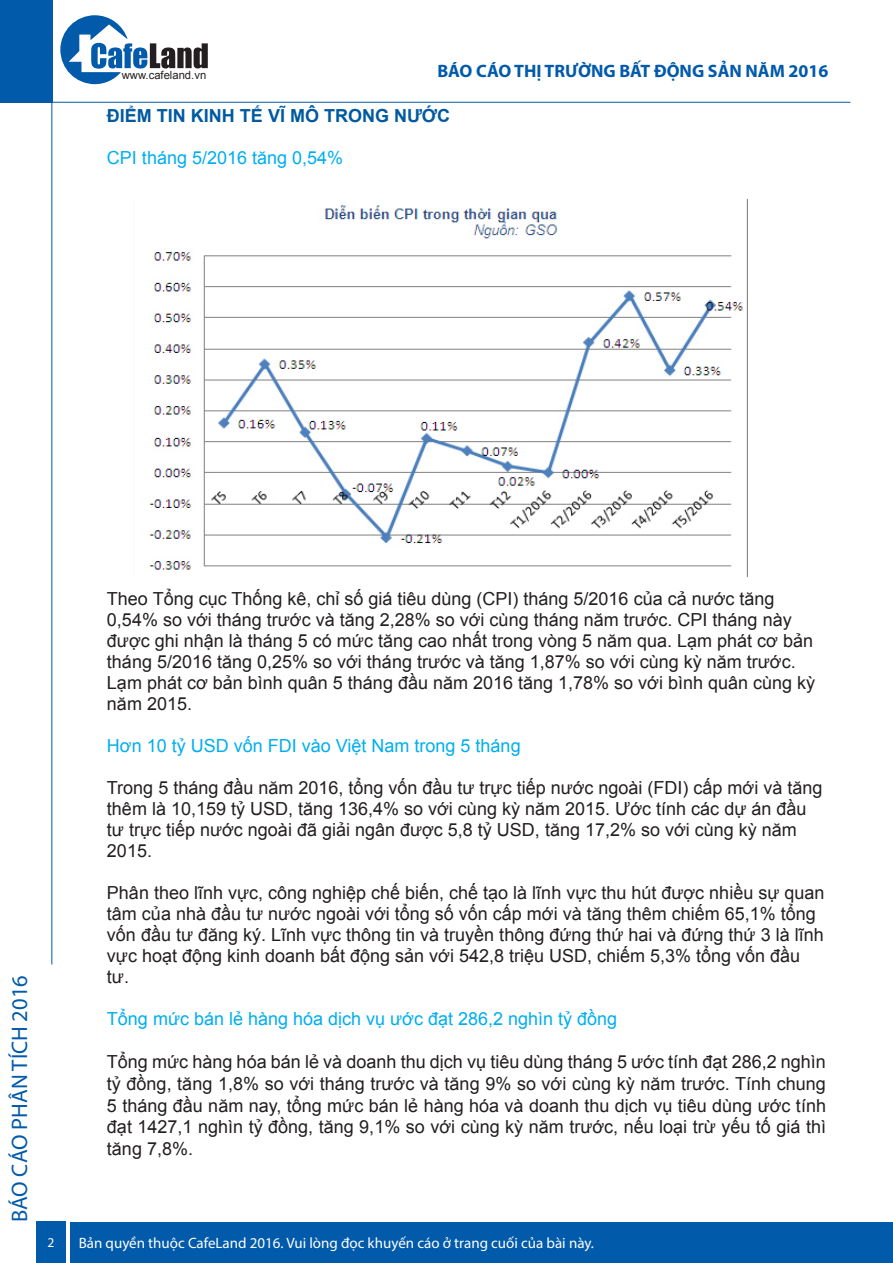
<style>
.page{position:relative;width:893px;height:1263px;background:#fff}
.page>*{position:absolute;margin:0;border:0;box-sizing:border-box;transform-origin:0 0}
.t1{font:22.5px "Myriad Pro";color:#015aaa}
.t2{font:18px/21px "Arial";color:#231f20}
.t3{font:18px "Arial";color:#00aeef}
.t4{font:700 18px "Myriad Pro";color:#015aaa}
.t5{font:700 18px "Arial";color:#015aa0}
.t6{font:15px "Myriad Pro";color:#fff}
.t7{font:13.5px "Myriad Pro";color:#fff}
.t8{font:11.25px "Arial";color:#231f20}
</style>
<div class="page">
<div style="left:70px;top:1222px;width:823px;height:41px;background:#015aaa"></div>
<div style="left:36px;top:1222px;width:30px;height:41px;background:#015aaa"></div>
<hr style="left:52px;top:0;width:1px;height:964px;background:#015aaa">
<hr style="left:0;top:102px;width:850px;height:1px;background:#015aaa">
<div style="left:0;top:0;width:52px;height:102px;background:#015aaa"></div>
<svg style="left:60px;top:15px;width:148px;height:69px"></svg>
<img style="left:149px;top:200px;width:599px;height:376px">
<p class="t4" style="left:437px;top:59px;width:393px">BÁO CÁO THỊ TRƯỜNG BẤT ĐỘNG SẢN NĂM 2016</p>
<p class="t8" style="left:122px;top:67px;width:86px">www.cafeland.vn</p>
<p class="t5" style="left:107px;top:103px;width:345px">ĐIỂM TIN KINH TẾ VĨ MÔ TRONG NƯỚC</p>
<p class="t3" style="left:107px;top:145px;width:238px">CPI tháng 5/2016 tăng 0,54%</p>
<p class="t1" style="left:6px;top:1222px;width:249px;rotate:-90deg">BÁO CÁO PHÂN TÍCH 2016</p>
<p class="t7" style="left:47px;top:1234px;width:8px">2</p>
<p class="t2" style="left:107px;top:588px;width:710px">Theo Tổng cục Thống kê, chỉ số giá tiêu dùng (CPI) tháng 5/2016 của cả nước tăng 0,54% so với tháng trước và tăng 2,28% so với cùng tháng năm trước. CPI tháng này được ghi nhận là tháng 5 có mức tăng cao nhất trong vòng 5 năm qua. Lạm phát cơ bản tháng 5/2016 tăng 0,25% so với tháng trước và tăng 1,87% so với cùng kỳ năm trước.<br>Lạm phát cơ bản bình quân 5 tháng đầu năm 2016 tăng 1,78% so với bình quân cùng kỳ năm 2015.</p>
<p class="t3" style="left:107px;top:733px;width:415px">Hơn 10 tỷ USD vốn FDI vào Việt Nam trong 5 tháng</p>
<p class="t2" style="left:107px;top:777px;width:717px">Trong 5 tháng đầu năm 2016, tổng vốn đầu tư trực tiếp nước ngoài (FDI) cấp mới và tăng thêm là 10,159 tỷ USD, tăng 136,4% so với cùng kỳ năm 2015. Ước tính các dự án đầu tư trực tiếp nước ngoài đã giải ngân được 5,8 tỷ USD, tăng 17,2% so với cùng kỳ năm 2015.</p>
<p class="t2" style="left:107px;top:882px;width:719px">Phân theo lĩnh vực, công nghiệp chế biến, chế tạo là lĩnh vực thu hút được nhiều sự quan tâm của nhà đầu tư nước ngoài với tổng số vốn cấp mới và tăng thêm chiếm 65,1% tổng vốn đầu tư đăng ký. Lĩnh vực thông tin và truyền thông đứng thứ hai và đứng thứ 3 là lĩnh vực hoạt động kinh doanh bất động sản với 542,8 triệu USD, chiếm 5,3% tổng vốn đầu tư.</p>
<p class="t3" style="left:107px;top:1007px;width:512px">Tổng mức bán lẻ hàng hóa dịch vụ ước đạt 286,2 nghìn tỷ đồng</p>
<p class="t2" style="left:107px;top:1051px;width:720px;line-height:21.6px;text-align:justify">Tổng mức hàng hóa bán lẻ và doanh thu dịch vụ tiêu dùng tháng 5 ước tính đạt 286,2 nghìn tỷ đồng, tăng 1,8% so với tháng trước và tăng 9% so với cùng kỳ năm trước. Tính chung 5 tháng đầu năm nay, tổng mức bán lẻ hàng hóa và doanh thu dịch vụ tiêu dù ng ước tính đạt 1427,1 nghìn tỷ đồng, tăng 9,1% so với cùng kỳ năm trước, nếu loại trừ yếu tố giá thì tăng 7,8%.</p>
<p class="t6" style="left:79px;top:1234px;width:517px">Bản quyền thuộc CafeLand 2016. Vui lòng đọc khuyến cáo ở trang cuối của bài này.</p>
</div>
